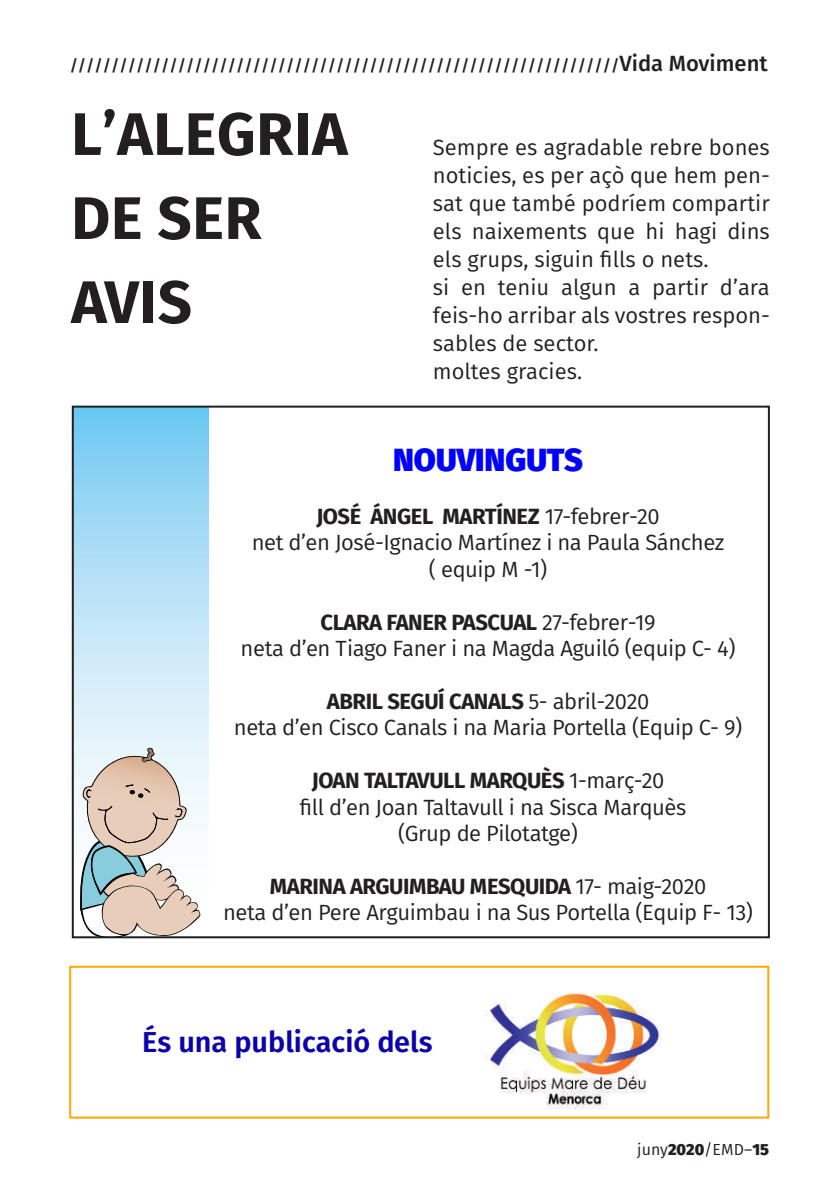
<style>
.page{position:relative;width:840px;height:1191px;background:#fff}
.page>*{position:absolute;margin:0;border:0;box-sizing:border-box;transform-origin:0 0}
.t1{font:700 60px/84px "Fira Sans";letter-spacing:.01em;color:#231f20}
.t2{font:800 32px "Fira Sans";color:#00f}
.t3{font:600 28.8px "Fira Sans";color:#0b02ab}
.t4{font:22px/28px "Fira Sans";letter-spacing:-.01em;color:#231f20;text-align:center}
.t5{font:500 16px "Fira Sans";color:#231f20}
.t6{font:16px "Fira Sans";color:#231f20}
.s1{font-size:22px}
.s2{font-weight:700}
.s3{font-weight:800}
</style>
<div class="page">
<svg style="left:75px;top:408px;width:133px;height:508px;background:#b3e1f7"></svg>
<svg style="left:80px;top:748px;width:120px;height:187px"></svg>
<img style="left:484px;top:993px;width:178px;height:116px">
<div style="left:69px;top:965px;width:699px;height:153px;border:2px solid #ffa900"></div>
<p class="t5" style="left:70px;top:54px;width:699px">//////////////////////////////////////////////////////////////////<span class="s1">Vida Moviment</span></p>
<h1 class="t1" style="left:71px;top:92px;width:278px">L’ALEGRIA<br>DE SER<br>AVIS</h1>
<p class="t4" style="left:432px;top:133px;width:338px;text-align:left">Sempre es agradable rebre bones noticies, es per açò que hem pen&shy;sat que també podríem compartir els naixements que hi hagi dins els grups, siguin fills o nets.<br>si en teniu algun a partir d’ara feis-ho arribar als vostres respon&shy;sables de sector.<br>moltes gracies.</p>
<h2 class="t2" style="left:393px;top:437px;width:191px">NOUVINGUTS</h2>
<p class="t4" style="left:251px;top:503px;width:474px;line-height:26.4px"><span class="s2">JOSÉ ÁNGEL MARTÍNEZ</span> 17-febrer-20<br>net d’en José-Ignacio Martínez i na Paula Sánchez ( equip M -1)</p>
<p class="t4" style="left:240px;top:609px;width:496px;line-height:26.4px"><span class="s2">CLARA FANER PASCUAL</span> 27-febrer-19<br>neta d’en Tiago Faner i na Magda Aguiló (equip C- 4)</p>
<p class="t4" style="left:234px;top:688px;width:509px;line-height:26.4px"><span class="s2">ABRIL SEGUÍ CANALS</span> 5- abril-2020<br>neta d’en Cisco Canals i na Maria Portella (Equip C- 9)</p>
<p class="t4" style="left:299px;top:767px;width:388px;line-height:26.4px"><span class="s2">JOAN TALTAVULL MARQUÈS</span> 1-març-20<br>fill d’en Joan Taltavull i na Sisca Marquès (Grup de Pilotatge)</p>
<p class="t4" style="left:223px;top:872px;width:531px;line-height:26.4px"><span class="s2">MARINA ARGUIMBAU MESQUIDA</span> 17- maig-2020<br>neta d’en Pere Arguimbau i na Sus Portella (Equip F- 13)</p>
<h3 class="t3" style="left:142px;top:1021px;width:291px">És una publicació dels</h3>
<p class="t6" style="left:637px;top:1138px;width:133px">juny<span class="s3">2020</span>/EMD–<span class="s3">15</span></p>
</div>
